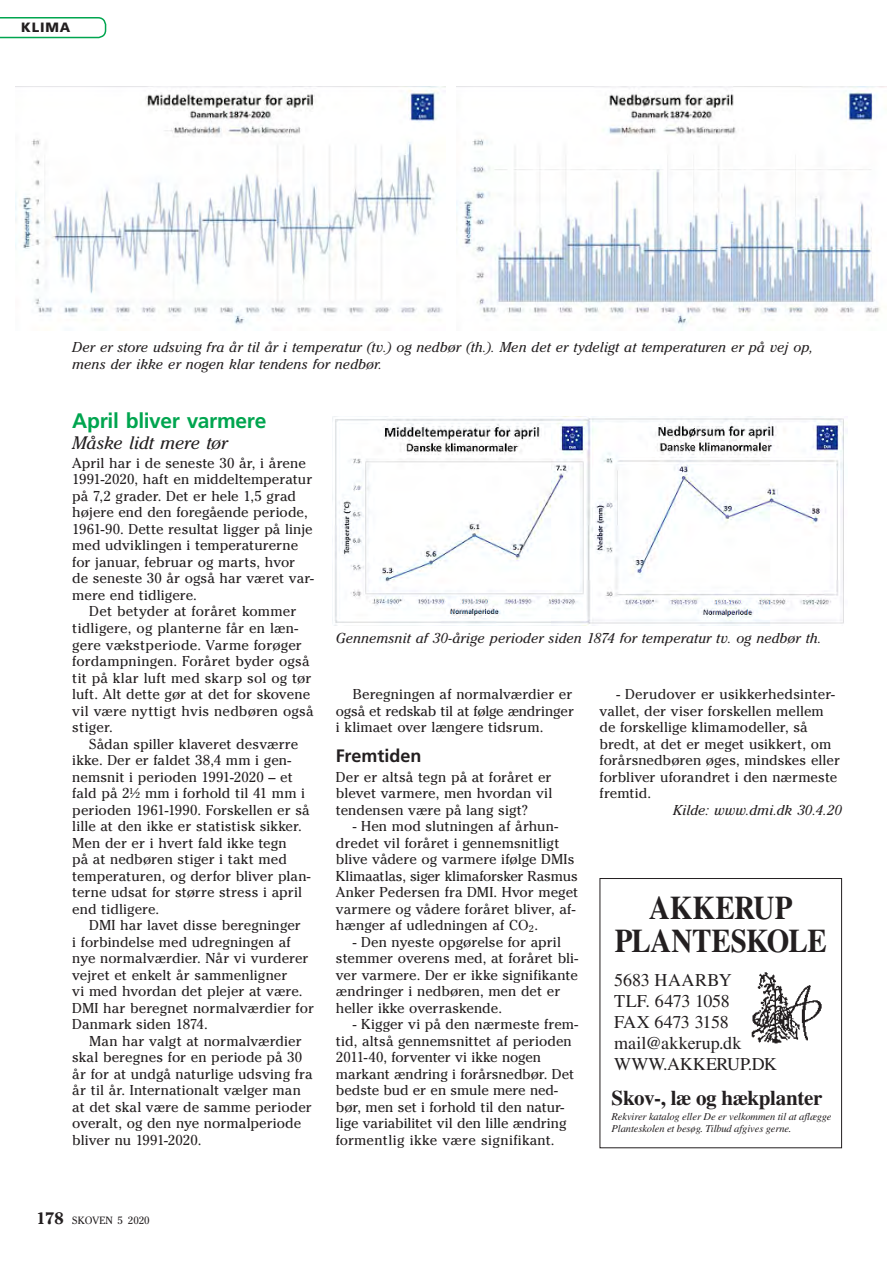
<style>
.page{position:relative;width:893px;height:1263px;background:#fff}
.page>*{position:absolute;margin:0;border:0;box-sizing:border-box;transform-origin:0 0}
.t1{font:700 33px/33px "Times LT Std";letter-spacing:-.01em;color:#231f20;text-align:center;scale:.88 1}
.t2{font:700 21px "Times LT Std";letter-spacing:-.015em;color:#231f20}
.t3{font:700 21px "Frutiger LT Std";letter-spacing:-.015em;color:#00a54f}
.t4{font:18px/21px "Times LT Std";color:#231f20}
.t5{font:italic 18px "Cheltenham Std";letter-spacing:-.01em;color:#231f20}
.t6{font:700 18px "Frutiger LT Std";color:#231f20}
.t7{font:14.25px/16.5px "Cheltenham Std";letter-spacing:.005em;color:#231f20}
.t8{font:italic 14.25px/16.5px "Cheltenham Std";letter-spacing:.005em;color:#231f20}
.t9{font:900 13.5px "Frutiger LT Std";letter-spacing:.065em;color:#231f20}
.t10{font:italic 10.5px/12px "Times LT Std";letter-spacing:-.01em;color:#231f20}
.t11{font:10.5px "Cheltenham Std";color:#231f20}
.s1{font-weight:700;font-size:16.5px}
</style>
<div class="page">
<svg style="left:0;top:17px;width:106px;height:21px"></svg>
<img style="left:751px;top:972px;width:71px;height:72px">
<div style="left:600px;top:878px;width:242px;height:270px;border:1px solid #231f20"></div>
<img style="left:333px;top:416px;width:511px;height:209px">
<img style="left:457px;top:86px;width:430px;height:242px">
<img style="left:16px;top:86px;width:429px;height:244px">
<p class="t9" style="left:21px;top:20px;width:51px">KLIMA</p>
<p class="t8" style="left:72px;top:339px;width:742px">Der er store udsving fra år til år i temperatur (tv.) og nedbør (th.). Men det er tydeligt at temperaturen er på vej op, mens der ikke er nogen klar tendens for nedbør.</p>
<h2 class="t3" style="left:72px;top:409px;width:196px">April bliver varmere</h2>
<p class="t5" style="left:72px;top:432px;width:157px">Måske lidt mere tør</p>
<p class="t7" style="left:72px;top:455px;width:243px">April har i de seneste 30 år, i årene 1991-2020, haft en middeltemperatur på 7,2 grader. Det er hele 1,5 grad højere end den foregående periode, 1961-90. Dette resultat ligger på linje med udviklingen i temperaturerne for januar, februar og marts, hvor de seneste 30 år også har været var&shy;mere end tidligere.</p>
<p class="t7" style="left:72px;top:603px;width:243px;text-indent:17px">Det betyder at foråret kommer tidligere, og planterne får en læn&shy;gere vækstperiode. Varme forøger fordampningen. Foråret byder også tit på klar luft med skarp sol og tør luft. Alt dette gør at det for skovene vil være nyttigt hvis nedbøren også stiger.</p>
<p class="t7" style="left:72px;top:735px;width:240px;text-indent:17px">Sådan spiller klaveret desværre ikke. Der er faldet 38,4 mm i gen&shy;nemsnit i perioden 1991-2020 – et fald på 2½ mm i forhold til 41 mm i perioden 1961-1990. Forskellen er så lille at den ikke er statistisk sikker.<br>Men der er i hvert fald ikke tegn<br>på at nedbøren stiger i takt med temperaturen, og derfor bliver plan&shy;terne udsat for større stress i april end tidligere.</p>
<p class="t7" style="left:72px;top:917px;width:243px;text-indent:17px">DMI har lavet disse beregninger<br>i forbindelse med udregningen af nye normalværdier. Når vi vurderer vejret et enkelt år sammenligner<br>vi med hvordan det plejer at være.<br>DMI har beregnet normalværdier for<br>Danmark siden 1874.</p>
<p class="t7" style="left:72px;top:1032px;width:242px;text-indent:17px">Man har valgt at normalværdier skal beregnes for en periode på 30 år for at undgå naturlige udsving fra år til år. Internationalt vælger man at det skal være de samme perioder overalt, og den nye normalperiode bliver nu 1991-2020.</p>
<p class="t8" style="left:336px;top:629px;width:487px">Gennemsnit af 30-årige perioder siden 1874 for temperatur tv. og nedbør th.</p>
<p class="t7" style="left:336px;top:686px;width:240px;text-align:justify;text-indent:17px">Beregningen af normalværdier er også et redskab til at følge ændringer i klimaet over længere tidsrum.</p>
<p class="t6" style="left:336px;top:745px;width:87px">Fremtiden</p>
<p class="t7" style="left:336px;top:768px;width:218px;text-align:justify">Der er altså tegn på at foråret er blevet varmere, men hvordan vil tendensen være på lang sigt?</p>
<p class="t7" style="left:336px;top:818px;width:244px;text-indent:17px">- Hen mod slutningen af århun&shy;dredet vil foråret i gennemsnitligt blive vådere og varmere ifølge DMIs Klimaatlas, siger klimaforsker Rasmus Anker Pedersen fra DMI. Hvor meget varmere og vådere foråret bliver, af&shy;hænger af udledningen af CO<sub>2</sub>.</p>
<p class="t7" style="left:336px;top:933px;width:244px;text-indent:17px">- Den nyeste opgørelse for april stemmer overens med, at foråret bli&shy;ver varmere. Der er ikke signifikante ændringer i nedbøren, men det er heller ikke overraskende.</p>
<p class="t7" style="left:336px;top:1016px;width:244px;text-indent:17px">- Kigger vi på den nærmeste frem&shy;tid, altså gennemsnittet af perioden 2011-40, forventer vi ikke nogen markant ændring i forårsnedbør. Det bedste bud er en smule mere ned&shy;bør, men set i forhold til den natur&shy;lige variabilitet vil den lille ændring formentlig ikke være signifikant.</p>
<p class="t7" style="left:600px;top:686px;width:242px;text-indent:17px">- Derudover er usikkerhedsinter&shy;vallet, der viser forskellen mellem de forskellige klimamodeller, så bredt, at det er meget usikkert, om forårsnedbøren øges, mindskes eller forbliver uforandret i den nærmeste fremtid.</p>
<p class="t8" style="left:673px;top:801px;width:170px">Kilde: www.dmi.dk 30.4.20</p>
<h1 class="t1" style="left:615px;top:890px;width:243px">AKKERUP<br>PLANTESKOLE</h1>
<p class="t4" style="left:614px;top:969px;width:164px">5683 HAARBY<br>TLF. 6473 1058<br>FAX 6473 3158 mail@akkerup.dk<br>WWW.AKKERUP.DK</p>
<h2 class="t2" style="left:612px;top:1085px;width:212px">Skov-, læ og hækplanter</h2>
<p class="t10" style="left:612px;top:1110px;width:221px">Rekvirer katalog eller De er velkommen til at aflægge<br>Planteskolen et besøg. Tilbud afgives gerne.</p>
<p class="t11" style="left:36px;top:1214px;width:115px"><span class="s1">178</span> SKOVEN 5 2020</p>
</div>
